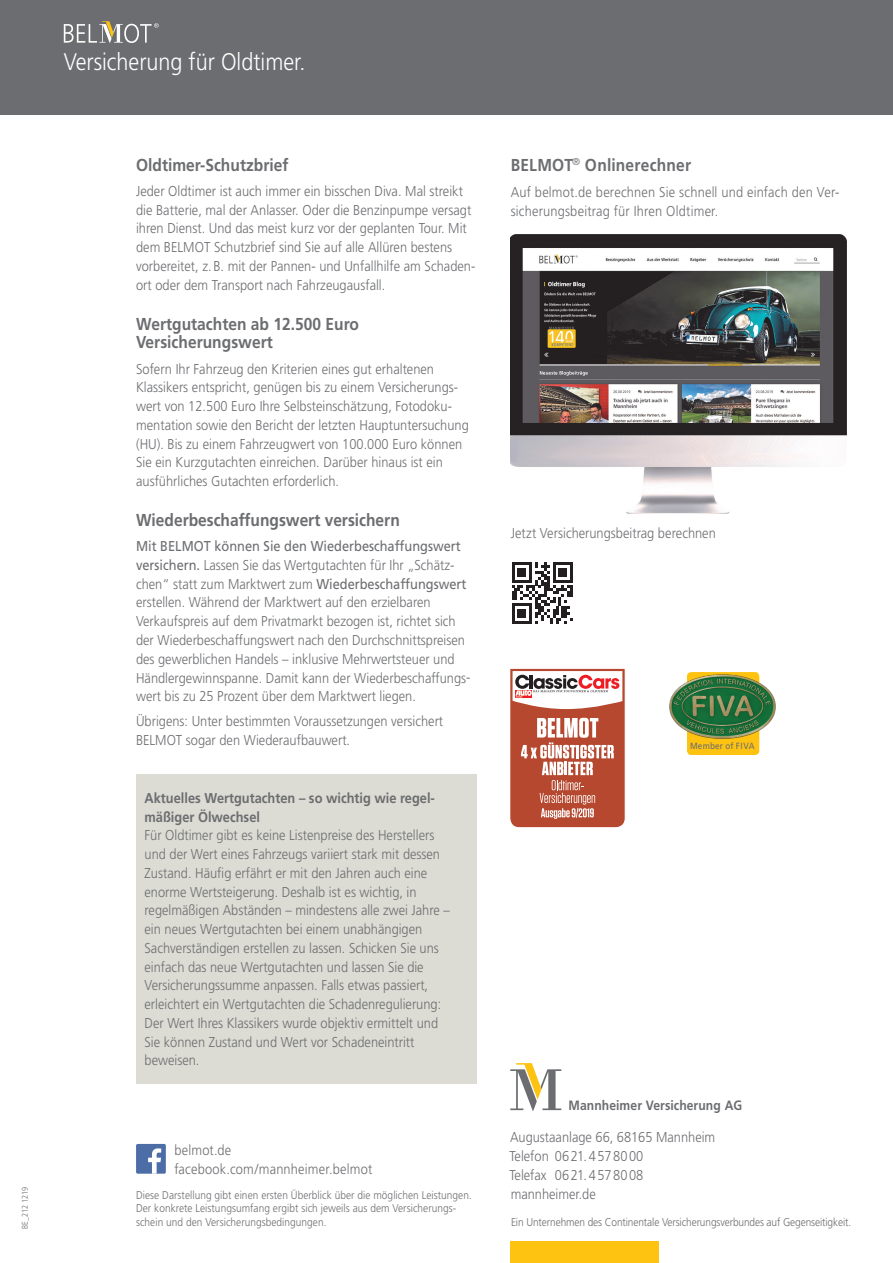
<style>
.page{position:relative;width:893px;height:1263px;background:#fff}
.page>*{position:absolute;margin:0;border:0;box-sizing:border-box;transform-origin:0 0}
.t1{font:300 24px "Frutiger";color:#fff;scale:.9 1}
.t2{font:700 17.25px/18.8px "Frutiger";color:#6c6d70;scale:.9 1}
.t3{font:300 14.25px/18.8px "Frutiger";color:#6c6d70;scale:.9 1}
.t4{font:700 14.25px/18.8px "Frutiger";color:#6c6d70;scale:.9 1}
.t5{font:700 13.5px "Frutiger";letter-spacing:.005em;color:#6c6d70;scale:.9 1}
.t6{font:300 11.25px/13.5px "Frutiger";letter-spacing:.005em;color:#6c6d70;scale:.9 1}
.t7{font:9px "Frutiger";letter-spacing:.03em;color:#6c6d70;scale:.9 1}
.t8{font:300 8.25px "Frutiger";color:#6c6d70;scale:.9 1}
.s1{font-weight:400}
</style>
<div class="page">
<div style="left:0;top:0;width:893px;height:115px;background:#6c6d70"></div>
<div style="left:510px;top:1242px;width:149px;height:21px;background:#fec210"></div>
<svg style="left:510px;top:1063px;width:51px;height:48px"></svg>
<div style="left:136px;top:1144px;width:30px;height:30px;background:#4d6da7;border-radius:2px"></div>
<svg style="left:148px;top:1148px;width:13px;height:26px"></svg>
<div style="left:136px;top:774px;width:340px;height:309px;background:#dcdcd4"></div>
<div style="left:687px;top:672px;width:72px;height:83px;background:#fec210;border-radius:4px"></div>
<img style="left:669px;top:672px;width:107px;height:73px">
<svg style="left:512px;top:562px;width:61px;height:61px"></svg>
<img style="left:511px;top:235px;width:336px;height:279px">
<svg style="left:510px;top:668px;width:115px;height:160px"></svg>
<svg style="left:64px;top:21px;width:95px;height:22px"></svg>
<p class="t8" style="left:20px;top:1229px;width:49px;rotate:-90deg">BE_212 1219</p>
<h1 class="t1" style="left:64px;top:48px;width:270px">Versicherung für Oldtimer.</h1>
<p class="t2" style="left:136px;top:155px;width:171px">Oldtimer-Schutzbrief</p>
<p class="t3" style="left:136px;top:182px;width:378px">Jeder Oldtimer ist auch immer ein bisschen Diva. Mal streikt die Batterie, mal der Anlasser. Oder die Benzinpumpe versagt ihren Dienst. Und das meist kurz vor der geplanten Tour. Mit dem BELMOT Schutzbrief sind Sie auf alle Allüren bestens vorbereitet, z.B. mit der Pannen- und Unfallhilfe am Schaden&shy;ort oder dem Transport nach Fahrzeugausfall.</p>
<p class="t2" style="left:136px;top:314px;width:249px">Wertgutachten ab 12.500 Euro<br>Versicherungswert</p>
<p class="t3" style="left:136px;top:359px;width:371px">Sofern Ihr Fahrzeug den Kriterien eines gut erhaltenen Klassikers entspricht, genügen bis zu einem Versicherungs&shy;wert von 12.500 Euro Ihre Selbsteinschätzung, Fotodoku&shy;mentation sowie den Bericht der letzten Hauptuntersuchung (HU). Bis zu einem Fahrzeugwert von 100.000 Euro können Sie ein Kurzgutachten einreichen. Darüber hinaus ist ein ausführliches Gutachten erforderlich.</p>
<p class="t2" style="left:136px;top:510px;width:295px">Wiederbeschaffungswert versichern</p>
<p class="t3" style="left:136px;top:537px;width:373px"><span class="s1">Mit BELMOT können Sie den Wiederbeschaffungswert versichern.</span> Lassen Sie das Wertgutachten für Ihr „Schätz&shy;chen“ statt zum Marktwert zum <span class="s1">Wiederbeschaffungswert </span>erstellen. Während der Marktwert auf den erzielbaren Verkaufspreis auf dem Privatmarkt bezogen ist, richtet sich der Wiederbeschaffungswert nach den Durchschnittspreisen des gewerblichen Handels – inklusive Mehrwertsteuer und Händlergewinnspanne. Damit kann der Wiederbeschaffungs&shy;wert bis zu 25 Prozent über dem Marktwert liegen.</p>
<p class="t3" style="left:136px;top:712px;width:343px">Übrigens: Unter bestimmten Voraussetzungen versichert<br>BELMOT sogar den Wiederaufbauwert.</p>
<p class="t4" style="left:145px;top:788px;width:324px">Aktuelles Wertgutachten – so wichtig wie regel&shy;mäßiger Ölwechsel</p>
<p class="t3" style="left:145px;top:826px;width:341px">Für Oldtimer gibt es keine Listenpreise des Herstellers und der Wert eines Fahrzeugs variiert stark mit dessen Zustand. Häufig erfährt er mit den Jahren auch eine enorme Wertsteigerung. Deshalb ist es wichtig, in regelmäßigen Abständen – mindestens alle zwei Jahre – ein neues Wertgutachten bei einem unabhängigen Sachverständigen erstellen zu lassen. Schicken Sie uns einfach das neue Wertgutachten und lassen Sie die Versicherungssumme anpassen. Falls etwas passiert, erleichtert ein Wertgutachten die Schadenregulierung:<br>Der Wert Ihres Klassikers wurde objektiv ermittelt und Sie können Zustand und Wert vor Schadeneintritt beweisen.</p>
<p class="t3" style="left:174px;top:1141px;width:221px">belmot.de facebook.com/mannheimer.belmot</p>
<p class="t6" style="left:136px;top:1188px;width:375px">Diese Darstellung gibt einen ersten Überblick über die möglichen Leistungen.<br>Der konkrete Leistungsumfang ergibt sich jeweils aus dem Versicherungs&shy;schein und den Versicherungsbedingungen.</p>
<p class="t2" style="left:511px;top:155px;width:202px">BELMOT<sup>®</sup> Onlinerechner</p>
<p class="t3" style="left:511px;top:182px;width:367px;line-height:19.5px">Auf belmot.de berechnen Sie schnell und einfach den Ver&shy;sicherungsbeitrag für Ihren Oldtimer.</p>
<p class="t3" style="left:511px;top:524px;width:229px">Jetzt Versicherungsbeitrag berechnen</p>
<p class="t7" style="left:690px;top:741px;width:73px">Member of FIVA</p>
<p class="t5" style="left:569px;top:1097px;width:194px">Mannheimer Versicherung AG</p>
<p class="t3" style="left:510px;top:1128px;width:230px">Augustaanlage 66, 68165 Mannheim<br>Telefon 0621.4578000<br>Telefax 0621.4578008 mannheimer.de</p>
<p class="t6" style="left:511px;top:1215px;width:380px">Ein Unternehmen des Continentale Versicherungsverbundes auf Gegenseitigkeit.</p>
</div>
